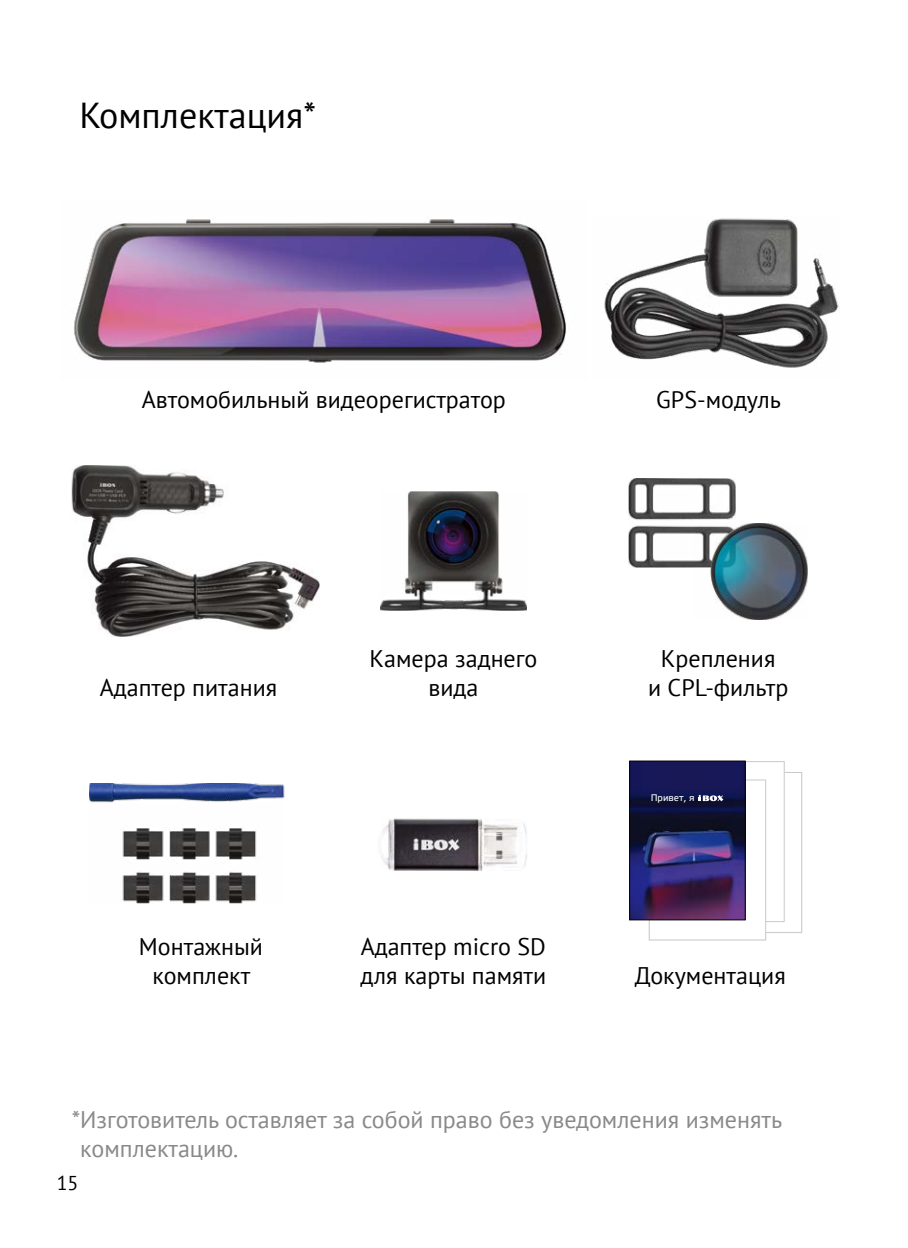
<style>
.page{position:relative;width:908px;height:1248px;background:#fff}
.page>*{position:absolute;margin:0;border:0;box-sizing:border-box;transform-origin:0 0}
.t1{font:36px "PT Sans";color:#000}
.t2{font:24px/28.8px "PT Sans";color:#000;text-align:center}
.t3{font:24px/28.8px "PT Sans";color:#898989}
.t4{font:20px "PT Sans";color:#000}
.t5{font:9.6px "Elektra Text Pro";color:#fff}
</style>
<div class="page">
<img style="left:72px;top:465px;width:248px;height:171px">
<img style="left:74px;top:219px;width:493px;height:144px">
<img style="left:381px;top:818px;width:146px;height:52px">
<img style="left:89px;top:783px;width:195px;height:120px">
<img style="left:604px;top:218px;width:235px;height:150px">
<img style="left:628px;top:478px;width:107px;height:89px">
<img style="left:694px;top:523px;width:113px;height:97px">
<img style="left:380px;top:492px;width:146px;height:118px">
<div style="left:647px;top:761px;width:155px;height:179px;background:#000;opacity:.05"></div>
<div style="left:684px;top:772px;width:117px;height:160px;background:#fff"></div>
<div style="left:667px;top:761px;width:117px;height:160px;background:#fff;border:1px solid #c9caca"></div>
<div style="left:648px;top:779px;width:117px;height:161px;background:#fff;border:1px solid #c9caca"></div>
<img style="left:631px;top:763px;width:111px;height:154px">
<div style="left:629px;top:761px;width:115px;height:158px;border:1px solid #0a0305"></div>
<svg style="left:698px;top:794px;width:25px;height:7px"></svg>
<h1 class="t1" style="left:79px;top:92px;width:238px">Комплектация*</h1>
<p class="t2" style="left:142px;top:384px;width:365px">Автомобильный видеорегистратор</p>
<p class="t2" style="left:656px;top:384px;width:126px">GPS-модуль</p>
<p class="t2" style="left:100px;top:672px;width:179px">Адаптер питания</p>
<p class="t2" style="left:369px;top:643px;width:169px">Камера заднего вида</p>
<p class="t2" style="left:139px;top:931px;width:125px">Монтажный комплект</p>
<p class="t2" style="left:360px;top:931px;width:187px;text-align:left">Адаптер micro SD для карты памяти</p>
<p class="t2" style="left:647px;top:643px;width:142px">Крепления<br>и CPL-фильтр</p>
<p class="t5" style="left:650px;top:792px;width:45px">Привет, я</p>
<p class="t2" style="left:634px;top:960px;width:152px">Документация</p>
<p class="t3" style="left:80px;top:1104px;width:703px;text-indent:-8px">*Изготовитель оставляет за собой право без уведомления изменять комплектацию.</p>
<p class="t4" style="left:57px;top:1169px;width:23px">15</p>
</div>
